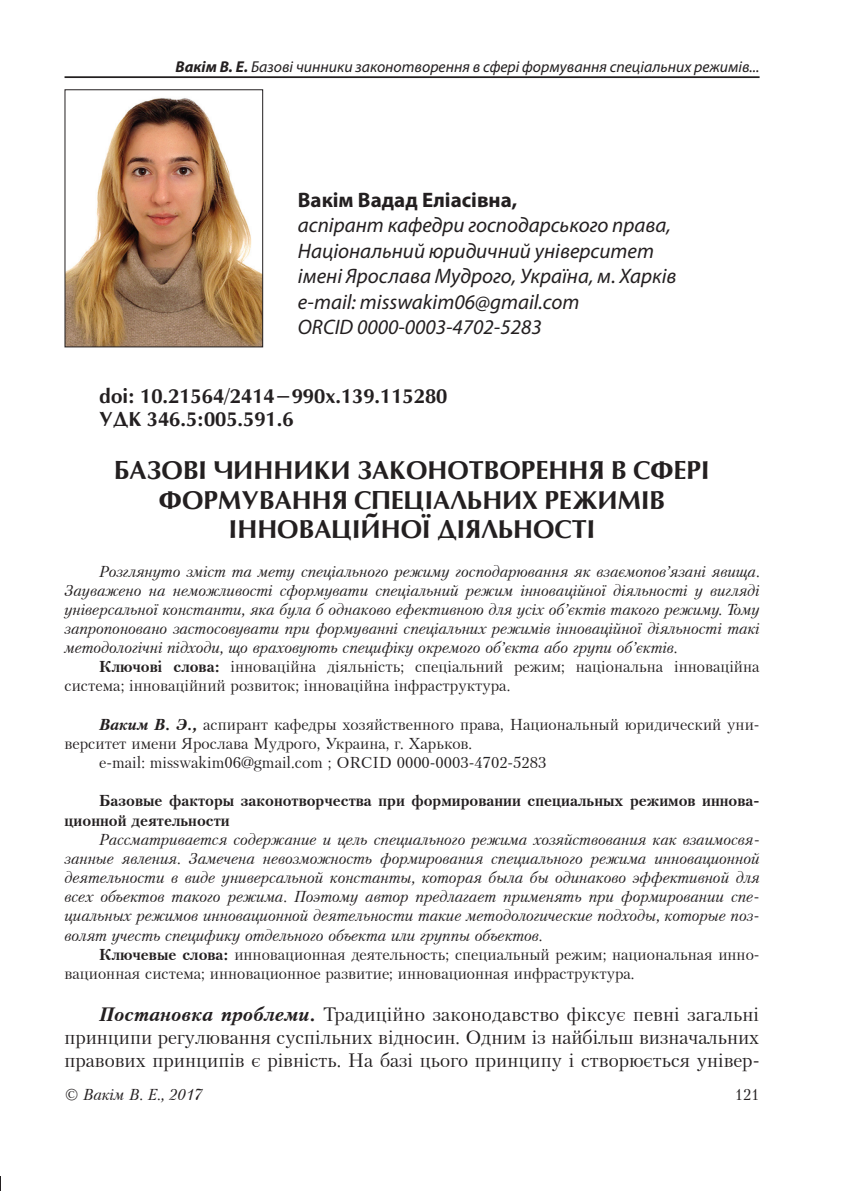
<style>
.page{position:relative;width:844px;height:1191px;background:#fff}
.page>*{position:absolute;margin:0;border:0;box-sizing:border-box;transform-origin:0 0}
.t1{font:700 24.5px/29.6px "Opium";color:#231f20;text-align:center}
.t2{font:italic 21px/25.4px "Myriad Pro";color:#231f20}
.t3{font:700 21px "Myriad Pro";color:#231f20}
.t4{font:19.25px/22.9px "Petersburg CTT";color:#231f20;text-align:justify}
.t5{font:700 19.25px/22.9px "Opium";color:#231f20}
.t6{font:italic 15.75px/19.1px "Petersburg CTT";color:#231f20;text-align:justify}
.t7{font:15.75px/19.1px "Petersburg CTT";color:#231f20}
.t8{font:700 15.75px/19.1px "Petersburg CTT";color:#231f20}
.t9{font:italic 15.75px "Myriad Pro";color:#231f20}
.s1{font-weight:700}
.s2{font-weight:700;font-style:italic}
</style>
<div class="page">
<hr style="left:64px;top:76px;width:695px;height:2px;background:#231f20">
<svg style="left:0;top:1176px;width:1px;height:15px"></svg>
<img style="left:66px;top:98px;width:195px;height:247px">
<div style="left:64px;top:89px;width:199px;height:258px;border:1px solid #231f20"></div>
<p class="t9" style="left:175px;top:57px;width:585px"><span class="s1">Вакім В. Е.</span> Базові чинники законотворення в сфері формування спеціальних режимів...</p>
<h2 class="t3" style="left:298px;top:186px;width:221px">Вакім Вадад Еліасівна,</h2>
<h2 class="t2" style="left:298px;top:212px;width:380px">аспірант кафедри господарського права, Національний юридичний університет імені Ярослава Мудрого, Україна, м. Харків e-mail: misswakim06@gmail.com<br>ORCID 0000-0003-4702-5283</h2>
<p class="t5" style="left:99px;top:384px;width:349px">doi: 10.21564/2414-990x.139.115280<br>УДК 346.5:005.591.6</p>
<h1 class="t1" style="left:114px;top:455px;width:596px">БАЗОВІ ЧИННИКИ ЗАКОНОТВОРЕННЯ В СФЕРІ<br>ФОРМУВАННЯ СПЕЦІАЛЬНИХ РЕЖИМІВ<br>ІННОВАЦІЙНОЇ ДІЯЛЬНОСТІ</h1>
<p class="t6" style="left:64px;top:561px;width:696px;text-indent:35px">Розглянуто зміст та мету спеціального режиму господарювання як взаємопов’язані явища.<br>Зауважено на неможливості сформувати спеціальний режим інноваційної діяльності у вигляді універсальної константи, яка була б однаково ефективною для усіх об’єктів такого режиму. Тому запропоновано застосовувати при формуванні спеціальних режимів інноваційної діяльності такі методологічні підходи, що враховують специфіку окремого об’єкта або групи об’єктів.</p>
<p class="t7" style="left:64px;top:657px;width:696px;text-indent:35px"><span class="s1">Ключові слова:</span> інноваційна діяльність; спеціальний режим; національна інноваційна система; інноваційний розвиток; інноваційна інфраструктура.</p>
<p class="t7" style="left:99px;top:714px;width:661px"><span class="s2">Ваким В. Э.,</span> аспирант кафедры хозяйственного права, Национальный юридический уни-</p>
<p class="t7" style="left:64px;top:733px;width:409px">верситет имени Ярослава Мудрого, Украина, г. Харьков.</p>
<p class="t7" style="left:99px;top:753px;width:448px">e-mail: misswakim06@gmail.com ; ORCID 0000-0003-4702-5283</p>
<p class="t8" style="left:64px;top:791px;width:696px;text-indent:35px">Базовые факторы законотворчества при формировании специальных режимов иннова&shy;ционной деятельности</p>
<p class="t6" style="left:64px;top:829px;width:696px;text-indent:35px">Рассматривается содержание и цель специального режима хозяйствования как взаимосвя&shy;занные явления. Замечена невозможность формирования специального режима инновационной деятельности в виде универсальной константы, которая была бы одинаково эффективной для всех объектов такого режима. Поэтому автор предлагает применять при формировании спе&shy;циальных режимов инновационной деятельности такие методологические подходы, которые поз&shy;волят учесть специфику отдельного объекта или группы объектов.</p>
<p class="t7" style="left:64px;top:944px;width:696px;text-indent:35px"><span class="s1">Ключевые слова:</span> инновационная деятельность; специальный режим; национальная инно&shy;вационная система; инновационное развитие; инновационная инфраструктура.</p>
<p class="t4" style="left:64px;top:1002px;width:696px;text-indent:35px"><span class="s2">Постановка проблеми.</span> Традиційно законодавство фіксує певні загальні принципи регулювання суспільних відносин. Одним із найбільш визначальних правових принципів є рівність. На базі цього принципу і створюється універ-</p>
<p class="t6" style="left:64px;top:1085px;width:139px">© Вакім В. Е., 2017</p>
<p class="t7" style="left:734px;top:1085px;width:26px">121</p>
</div>
